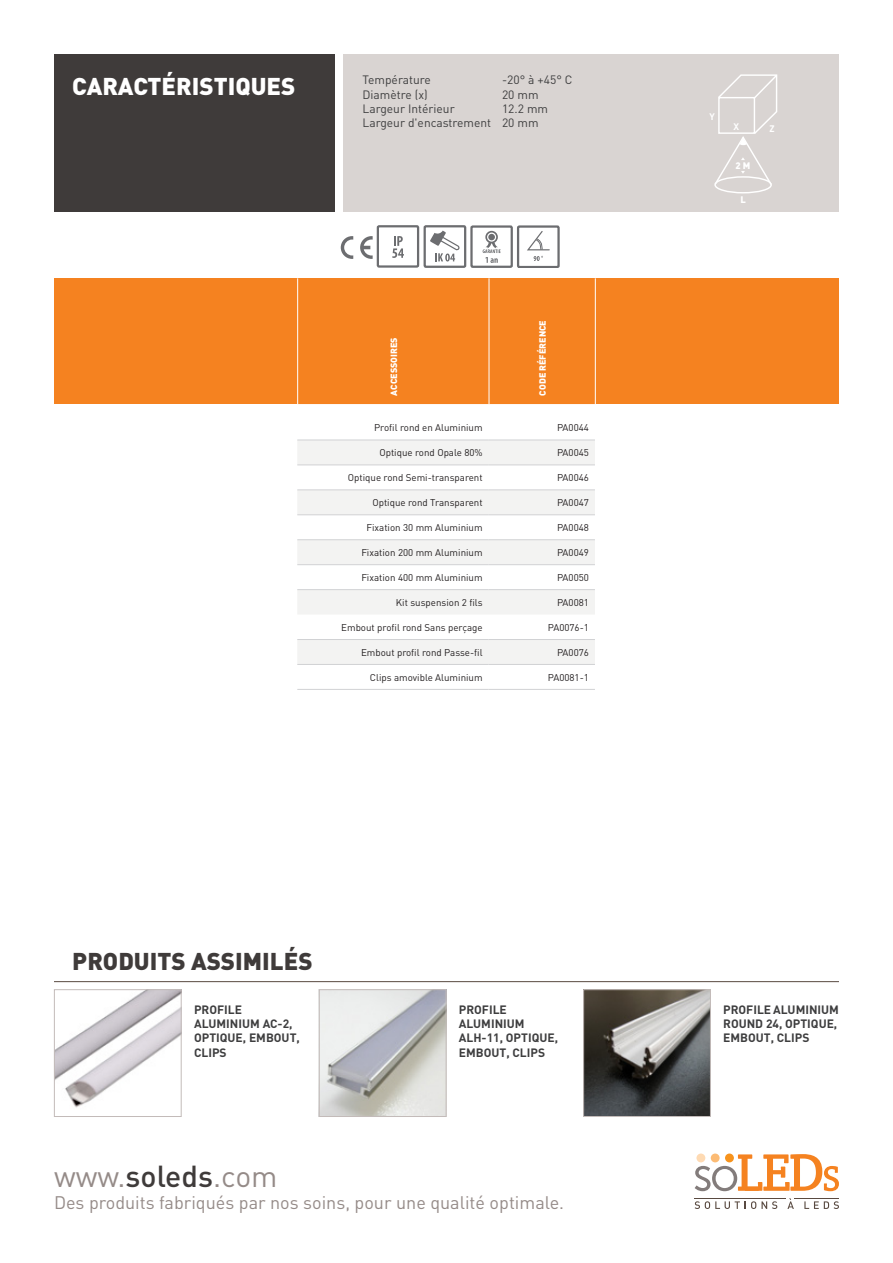
<style>
.page{position:relative;width:893px;height:1263px;background:#fff}
.page>*{position:absolute;margin:0;border:0;box-sizing:border-box;transform-origin:0 0}
.t1{font:30px "DIN";color:#958b88}
.t2{font:900 24px "DIN";color:#3f3b3a}
.t3{font:900 24px "DIN";color:#fff}
.t4{font:18px "DIN";color:#958b88}
.t5{font:700 12px/14.4px "DIN";color:#3e3e3f}
.t6{font:12px/14.4px "DIN";color:#3e3e3f}
.t7{font:9.75px "DIN";color:#231f20}
.t8{font:900 9.45px "DIN";color:#fff}
.t9{font:700 9.45px "DIN";color:#fff}
.t10{font:900 9px "DIN";color:#fff}
.s1{font-weight:500;color:#3f3b3a}
</style>
<div class="page">
<svg style="left:695px;top:1154px;width:144px;height:37px"></svg>
<div style="left:725px;top:1153px;width:9px;height:9px;background:#f7931d;border-radius:50%"></div>
<div style="left:711px;top:1153px;width:9px;height:9px;background:#fcbb74;border-radius:50%"></div>
<div style="left:696px;top:1153px;width:9px;height:9px;background:#fedab3;border-radius:50%"></div>
<svg style="left:695px;top:1201px;width:82px;height:8px"></svg>
<svg style="left:787px;top:1198px;width:7px;height:11px"></svg>
<svg style="left:804px;top:1201px;width:35px;height:8px"></svg>
<hr style="left:794px;top:1198px;width:45px;height:1px;background:#594a41">
<hr style="left:695px;top:1198px;width:91px;height:1px;background:#594a41">
<div style="left:54px;top:54px;width:280px;height:157px;background:#3f3b3a"></div>
<div style="left:344px;top:54px;width:495px;height:157px;background:#d9d4d2"></div>
<div style="left:714px;top:176px;width:58px;height:17px;border:1px solid #fff;border-radius:50%"></div>
<hr style="left:54px;top:981px;width:785px;height:1px;background:#594a41">
<img style="left:56px;top:991px;width:124px;height:117px">
<div style="left:54px;top:989px;width:128px;height:128px;border:1px solid #c3bbb9"></div>
<img style="left:321px;top:991px;width:123px;height:124px">
<div style="left:319px;top:989px;width:127px;height:128px;border:1px solid #c3bbb9"></div>
<img style="left:585px;top:991px;width:124px;height:124px">
<div style="left:583px;top:989px;width:128px;height:128px;border:1px solid #c3bbb9"></div>
<svg style="left:341px;top:236px;width:32px;height:23px"></svg>
<div style="left:377px;top:225px;width:42px;height:43px;border:2px solid #6c6d70"></div>
<svg style="left:392px;top:236px;width:12px;height:22px"></svg>
<div style="left:424px;top:225px;width:42px;height:43px;border:2px solid #6c6d70"></div>
<svg style="left:430px;top:231px;width:30px;height:30px"></svg>
<div style="left:470px;top:225px;width:43px;height:43px;border:2px solid #6c6d70"></div>
<div style="left:485px;top:231px;width:13px;height:12px;border:2px solid #6c6d70;border-radius:50%"></div>
<div style="left:488px;top:234px;width:7px;height:6px;background:#6c6d70;border-radius:50%"></div>
<svg style="left:483px;top:242px;width:18px;height:21px"></svg>
<div style="left:517px;top:225px;width:42px;height:43px;border:2px solid #6c6d70"></div>
<svg style="left:527px;top:231px;width:23px;height:30px"></svg>
<svg style="left:297px;top:441px;width:298px;height:223px;fill:#f3f3f2"></svg>
<hr style="left:297px;top:440px;width:192px;height:1px;background:#d1d2d4">
<hr style="left:489px;top:440px;width:106px;height:1px;background:#d1d2d4">
<hr style="left:297px;top:465px;width:192px;height:1px;background:#d1d2d4">
<hr style="left:489px;top:465px;width:106px;height:1px;background:#d1d2d4">
<hr style="left:297px;top:490px;width:192px;height:1px;background:#d1d2d4">
<hr style="left:489px;top:490px;width:106px;height:1px;background:#d1d2d4">
<hr style="left:297px;top:514px;width:192px;height:1px;background:#d1d2d4">
<hr style="left:489px;top:514px;width:106px;height:1px;background:#d1d2d4">
<hr style="left:297px;top:539px;width:192px;height:1px;background:#d1d2d4">
<hr style="left:489px;top:539px;width:106px;height:1px;background:#d1d2d4">
<hr style="left:297px;top:564px;width:192px;height:1px;background:#d1d2d4">
<hr style="left:489px;top:564px;width:106px;height:1px;background:#d1d2d4">
<hr style="left:297px;top:589px;width:192px;height:1px;background:#d1d2d4">
<hr style="left:489px;top:589px;width:106px;height:1px;background:#d1d2d4">
<hr style="left:297px;top:689px;width:192px;height:1px;background:#d1d2d4">
<hr style="left:489px;top:689px;width:106px;height:1px;background:#d1d2d4">
<hr style="left:297px;top:639px;width:192px;height:1px;background:#d1d2d4">
<hr style="left:489px;top:639px;width:106px;height:1px;background:#d1d2d4">
<hr style="left:297px;top:664px;width:192px;height:1px;background:#d1d2d4">
<hr style="left:489px;top:664px;width:106px;height:1px;background:#d1d2d4">
<svg style="left:714px;top:74px;width:64px;height:112px"></svg>
<div style="left:54px;top:278px;width:785px;height:126px;background:#f58220"></div>
<svg style="left:298px;top:278px;width:297px;height:126px"></svg>
<hr style="left:297px;top:278px;width:1px;height:126px;background:#fff">
<hr style="left:489px;top:278px;width:1px;height:126px;background:#fff">
<hr style="left:595px;top:278px;width:1px;height:126px;background:#fff">
<h2 class="t3" style="left:72px;top:70px;width:225px">CARACTÉRISTIQUES</h2>
<p class="t6" style="left:363px;top:72px;width:70px">Température</p>
<p class="t6" style="left:502px;top:72px;width:72px">-20° à +45° C</p>
<p class="t6" style="left:363px;top:87px;width:67px">Diamètre (x)</p>
<p class="t6" style="left:502px;top:87px;width:38px">20 mm</p>
<p class="t6" style="left:363px;top:101px;width:94px">Largeur Intérieur</p>
<p class="t6" style="left:363px;top:101px;width:187px;text-indent:139px">12.2 mm<br>Largeur d'encastrement 20 mm</p>
<p class="t10" style="left:388px;top:395px;width:60px;rotate:-90deg">ACCESSOIRES</p>
<p class="t10" style="left:537px;top:395px;width:77px;rotate:-90deg">CODE RÉFÉRENCE</p>
<p class="t7" style="left:374px;top:422px;width:110px">Profil rond en Aluminium</p>
<p class="t7" style="left:557px;top:422px;width:33px">PA0044</p>
<p class="t7" style="left:379px;top:447px;width:105px">Optique rond Opale 80%</p>
<p class="t7" style="left:557px;top:447px;width:33px">PA0045</p>
<p class="t7" style="left:348px;top:472px;width:136px">Optique rond Semi-transparent</p>
<p class="t7" style="left:557px;top:472px;width:33px">PA0046</p>
<p class="t7" style="left:372px;top:497px;width:112px">Optique rond Transparent</p>
<p class="t7" style="left:557px;top:497px;width:33px">PA0047</p>
<p class="t7" style="left:366px;top:522px;width:118px">Fixation 30 mm Aluminium</p>
<p class="t7" style="left:557px;top:522px;width:33px">PA0048</p>
<p class="t7" style="left:361px;top:547px;width:123px">Fixation 200 mm Aluminium</p>
<p class="t7" style="left:557px;top:547px;width:33px">PA0049</p>
<p class="t7" style="left:361px;top:571px;width:123px">Fixation 400 mm Aluminium</p>
<p class="t7" style="left:557px;top:571px;width:33px">PA0050</p>
<p class="t7" style="left:396px;top:596px;width:88px">Kit suspension 2 fils</p>
<p class="t7" style="left:557px;top:596px;width:33px">PA0081</p>
<p class="t7" style="left:341px;top:621px;width:143px">Embout profil rond Sans perçage</p>
<p class="t7" style="left:548px;top:621px;width:43px">PA0076-1</p>
<p class="t7" style="left:361px;top:646px;width:123px">Embout profil rond Passe-fil</p>
<p class="t7" style="left:557px;top:646px;width:33px">PA0076</p>
<p class="t7" style="left:370px;top:671px;width:114px">Clips amovible Aluminium</p>
<p class="t7" style="left:548px;top:671px;width:43px">PA0081-1</p>
<h2 class="t2" style="left:72px;top:945px;width:242px">PRODUITS ASSIMILÉS</h2>
<p class="t9" style="left:710px;top:110px;width:7px">Y</p>
<p class="t9" style="left:734px;top:120px;width:7px">X</p>
<p class="t8" style="left:735px;top:160px;width:16px">2 M</p>
<p class="t8" style="left:740px;top:193px;width:7px">L</p>
<p class="t9" style="left:769px;top:122px;width:7px">Z</p>
<p class="t5" style="left:194px;top:1001px;width:107px">PROFILE<br>ALUMINIUM AC-2,<br>OPTIQUE, EMBOUT,<br>CLIPS</p>
<p class="t5" style="left:459px;top:1001px;width:101px">PROFILE<br>ALUMINIUM<br>ALH-11, OPTIQUE,<br>EMBOUT, CLIPS</p>
<p class="t5" style="left:723px;top:1001px;width:117px">PROFILE ALUMINIUM<br>ROUND 24, OPTIQUE,<br>EMBOUT, CLIPS</p>
<h1 class="t1" style="left:54px;top:1158px;width:225px">www.<span class="s1">soleds</span>.com</h1>
<h3 class="t4" style="left:54px;top:1191px;width:512px">Des produits fabriqués par nos soins, pour une qualité optimale.</h3>
</div>
